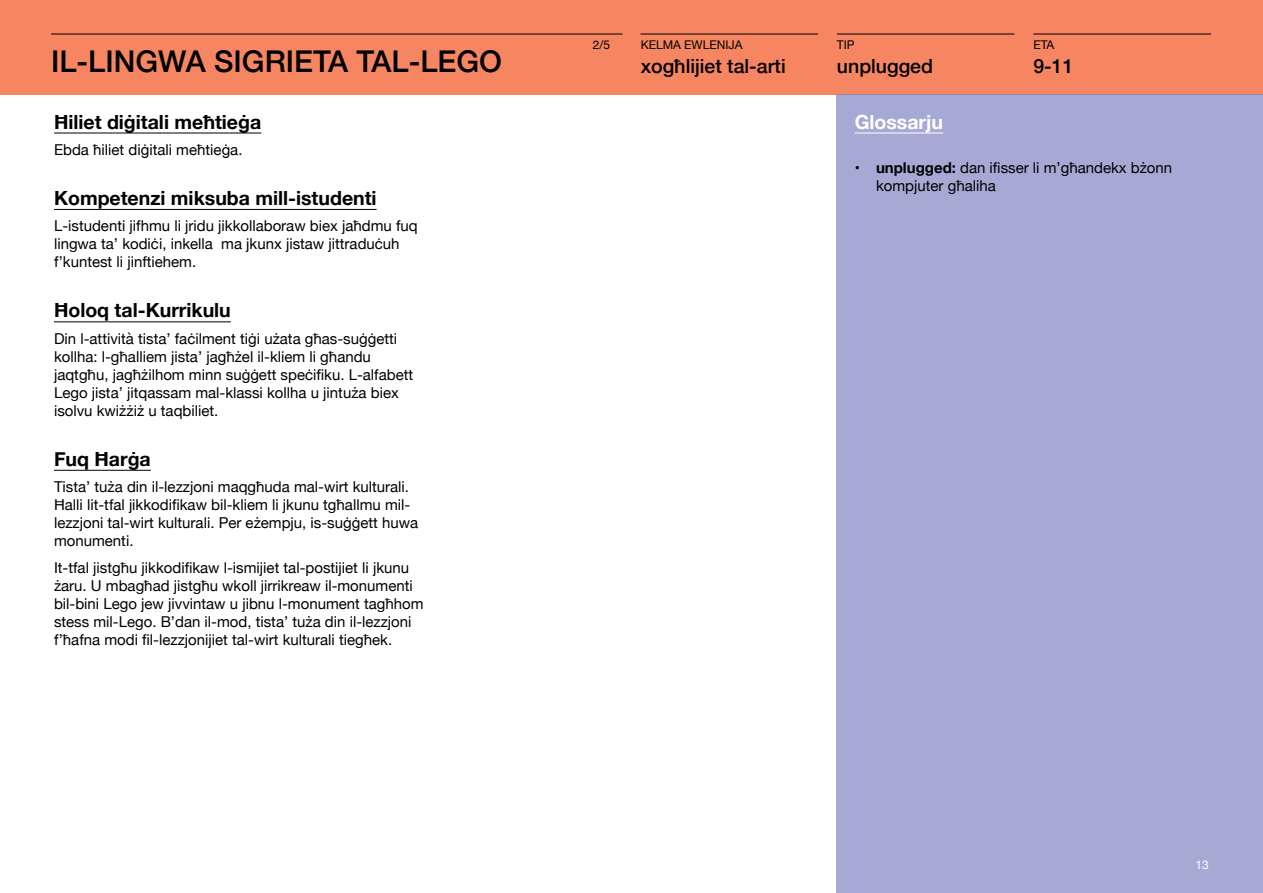
<style>
.page{position:relative;width:1263px;height:893px;background:#fff}
.page>*{position:absolute;margin:0;border:0;box-sizing:border-box;transform-origin:0 0}
.t1{font:500 30px "Helvetica Neue";color:#000}
.t2{font:700 19.5px "Helvetica Neue";color:#000}
.t3{font:500 19.5px "Helvetica Neue";color:#000}
.t4{font:700 19.5px "Helvetica Neue";color:#fff}
.t5{font:15px/18px "Helvetica Neue";color:#000}
.t6{font:12px "Helvetica Neue";color:#000}
.t7{font:12px "Helvetica Neue";color:#fff}
.s1{font-weight:700}
</style>
<div class="page">
<div style="left:0;top:0;width:1263px;height:95px;background:#f68661"></div>
<div style="left:837px;top:95px;width:426px;height:798px;background:#a7a9d5"></div>
<hr style="left:51px;top:34px;width:571px;height:1px;background:#000">
<hr style="left:640px;top:34px;width:178px;height:1px;background:#000">
<hr style="left:837px;top:34px;width:177px;height:1px;background:#000">
<hr style="left:1033px;top:34px;width:178px;height:1px;background:#000">
<hr style="left:54px;top:133px;width:207px;height:1px;background:#000">
<hr style="left:54px;top:209px;width:323px;height:1px;background:#000">
<hr style="left:54px;top:321px;width:177px;height:1px;background:#000">
<hr style="left:54px;top:470px;width:97px;height:1px;background:#000">
<hr style="left:855px;top:133px;width:88px;height:1px;background:#fff">
<h1 class="t1" style="left:51px;top:38px;width:453px">IL-LINGWA SIGRIETA TAL-LEGO</h1>
<h2 class="t2" style="left:54px;top:106px;width:209px">Ħiliet diġitali meħtieġa</h2>
<p class="t5" style="left:54px;top:142px;width:190px">Ebda ħiliet diġitali meħtieġa.</p>
<h2 class="t2" style="left:54px;top:183px;width:324px">Kompetenzi miksuba mill-istudenti</h2>
<p class="t5" style="left:54px;top:218px;width:365px">L-istudenti jifhmu li jridu jikkollaboraw biex jaħdmu fuq lingwa ta’ kodiċi, inkella ma jkunx jistaw jittraduċuh f’kuntest li jinftiehem.</p>
<h2 class="t2" style="left:54px;top:295px;width:178px">Ħoloq tal-Kurrikulu</h2>
<p class="t5" style="left:54px;top:330px;width:361px">Din l-attività tista’ faċilment tiġi użata għas-suġġetti kollha: l-għalliem jista’ jagħżel il-kliem li għandu jaqtgħu, jagħżilhom minn suġġett speċifiku. L-alfabett Lego jista’ jitqassam mal-klassi kollha u jintuża biex isolvu kwiżżiż u taqbiliet.</p>
<h2 class="t2" style="left:54px;top:443px;width:98px">Fuq Ħarġa</h2>
<p class="t5" style="left:54px;top:479px;width:366px">Tista’ tuża din il-lezzjoni maqgħuda mal-wirt kulturali.<br>Ħalli lit-tfal jikkodifikaw bil-kliem li jkunu tgħallmu mil&shy;lezzjoni tal-wirt kulturali. Per eżempju, is-suġġett huwa monumenti.</p>
<p class="t5" style="left:54px;top:559px;width:371px">It-tfal jistgħu jikkodifikaw l-ismijiet tal-postijiet li jkunu żaru. U mbagħad jistgħu wkoll jirrikreaw il-monumenti bil-bini Lego jew jivvintaw u jibnu l-monument tagħhom stess mil-Lego. B’dan il-mod, tista’ tuża din il-lezzjoni f’ħafna modi fil-lezzjonijiet tal-wirt kulturali tiegħek.</p>
<p class="t6" style="left:593px;top:36px;width:19px">2/5</p>
<p class="t6" style="left:641px;top:36px;width:103px">KELMA EWLENIJA</p>
<h2 class="t3" style="left:641px;top:50px;width:147px">xogħlijiet tal-arti</h2>
<p class="t6" style="left:837px;top:36px;width:19px">TIP</p>
<h2 class="t3" style="left:837px;top:50px;width:98px">unplugged</h2>
<p class="t6" style="left:1033px;top:36px;width:22px">ETA</p>
<h2 class="t3" style="left:1033px;top:50px;width:42px">9-11</h2>
<h2 class="t4" style="left:855px;top:106px;width:90px">Glossarju</h2>
<p class="t5" style="left:876px;top:160px;width:298px;text-indent:-21px"><span class="s1">• unplugged:</span> dan ifisser li m’għandekx bżonn kompjuter għaliha</p>
<p class="t7" style="left:1195px;top:856px;width:15px">13</p>
</div>
